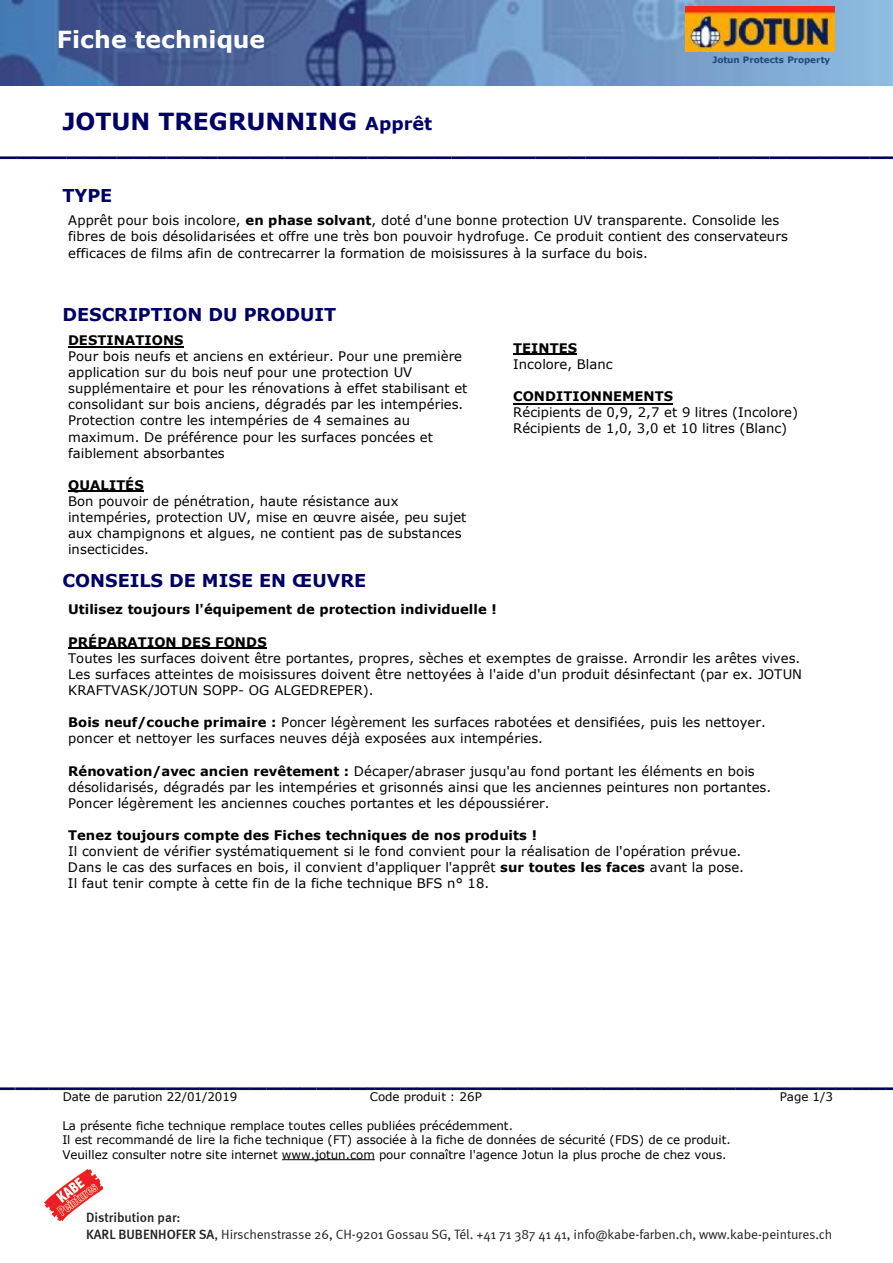
<style>
.page{position:relative;width:893px;height:1263px;background:#fff}
.page>*{position:absolute;margin:0;border:0;box-sizing:border-box;transform-origin:0 0}
.t1{font:700 23.55px/25.3px "Verdana";color:#006}
.t2{font:700 23.55px "Verdana";color:#fff}
.t3{font:700 17.7px "Verdana";color:#006}
.t4{font:13.5px/16.2px "Meta Normal";letter-spacing:-.005em;color:#231f20}
.t5{font:13.2px/16px "Verdana";letter-spacing:.005em;color:#000}
.t6{font:700 13.2px "Verdana";color:#000}
.t7{font:11.85px/14.4px "Verdana";color:#000}
.t8{font:700 8.85px "Verdana";letter-spacing:-.005em;color:#1f497d}
.s1{font-size:17.7px}
.s2{font-weight:700}
.s3{font-family:"Meta";font-weight:500}
</style>
<div class="page">
<hr style="left:282px;top:1159px;width:93px;height:1px;background:#000">
<img style="left:0;top:0;width:893px;height:85px">
<img style="left:685px;top:7px;width:149px;height:44px">
<hr style="left:68px;top:346px;width:115px;height:1px;background:#000">
<hr style="left:68px;top:491px;width:75px;height:1px;background:#000">
<hr style="left:513px;top:354px;width:64px;height:1px;background:#000">
<hr style="left:68px;top:647px;width:199px;height:2px;background:#000">
<img style="left:45px;top:1169px;width:57px;height:52px">
<hr style="left:514px;top:403px;width:159px;height:1px;background:#000">
<p class="t2" style="left:57px;top:23px;width:210px">Fiche technique</p>
<p class="t8" style="left:712px;top:53px;width:119px">Jotun Protects Property</p>
<p class="t1" style="left:0;top:108px;width:889px;text-indent:63px">JOTUN TREGRUNNING <span class="s1">Apprêt </span>_____________________________________________________</p>
<p class="t3" style="left:62px;top:183px;width:51px">TYPE</p>
<p class="t5" style="left:68px;top:212px;width:721px">Apprêt pour bois incolore, <span class="s2">en phase solvant</span>, doté d'une bonne protection UV transparente. Consolide les fibres de bois désolidarisées et offre une très bon pouvoir hydrofuge. Ce produit contient des conservateurs efficaces de films afin de contrecarrer la formation de moisissures à la surface du bois.</p>
<p class="t3" style="left:62px;top:302px;width:275px">DESCRIPTION DU PRODUIT</p>
<p class="t5" style="left:68px;top:332px;width:401px"><span class="s2">DESTINATIONS<br></span>Pour bois neufs et anciens en extérieur. Pour une première application sur du bois neuf pour une protection UV supplémentaire et pour les rénovations à effet stabilisant et consolidant sur bois anciens, dégradés par les intempéries.<br>Protection contre les intempéries de 4 semaines au maximum. De préférence pour les surfaces poncées et faiblement absorbantes</p>
<p class="t5" style="left:68px;top:477px;width:400px"><span class="s2">QUALITÉS<br></span>Bon pouvoir de pénétration, haute résistance aux intempéries, protection UV, mise en œuvre aisée, peu sujet aux champignons et algues, ne contient pas de substances insecticides.</p>
<p class="t3" style="left:62px;top:568px;width:305px">CONSEILS DE MISE EN ŒUVRE</p>
<p class="t5" style="left:513px;top:340px;width:101px"><span class="s2">TEINTES<br></span>Incolore, Blanc</p>
<p class="t5" style="left:513px;top:388px;width:286px"><span class="s2">CONDITIONNEMENTS<br></span>Récipients de 0,9, 2,7 et 9 litres (Incolore)<br>Récipients de 1,0, 3,0 et 10 litres (Blanc)</p>
<p class="t6" style="left:68px;top:600px;width:430px">Utilisez toujours l'équipement de protection individuelle !</p>
<p class="t5" style="left:68px;top:634px;width:736px"><span class="s2">PRÉPARATION DES FONDS<br></span>Toutes les surfaces doivent être portantes, propres, sèches et exemptes de graisse. Arrondir les arêtes vives.<br>Les surfaces atteintes de moisissures doivent être nettoyées à l'aide d'un produit désinfectant (par ex. JOTUN KRAFTVASK/JOTUN SOPP- OG ALGEDREPER).</p>
<p class="t5" style="left:68px;top:714px;width:699px"><span class="s2">Bois neuf/couche primaire :</span> Poncer légèrement les surfaces rabotées et densifiées, puis les nettoyer. poncer et nettoyer les surfaces neuves déjà exposées aux intempéries.</p>
<p class="t5" style="left:68px;top:762px;width:705px"><span class="s2">Rénovation/avec ancien revêtement :</span> Décaper/abraser jusqu'au fond portant les éléments en bois désolidarisés, dégradés par les intempéries et grisonnés ainsi que les anciennes peintures non portantes.<br>Poncer légèrement les anciennes couches portantes et les dépoussiérer.</p>
<p class="t5" style="left:68px;top:827px;width:677px"><span class="s2">Tenez toujours compte des Fiches techniques de nos produits !<br></span>Il convient de vérifier systématiquement si le fond convient pour la réalisation de l'opération prévue.<br>Dans le cas des surfaces en bois, il convient d'appliquer l'apprêt <span class="s2">sur toutes les faces</span> avant la pose.<br>Il faut tenir compte à cette fin de la fiche technique BFS n° 18.</p>
<p class="t1" style="left:-1px;top:1064px;width:889px">_____________________________________________________</p>
<p class="t7" style="left:63px;top:1090px;width:176px">Date de parution 22/01/2019</p>
<p class="t7" style="left:370px;top:1090px;width:114px">Code produit : 26P</p>
<p class="t7" style="left:780px;top:1090px;width:55px">Page 1/3</p>
<p class="t7" style="left:62px;top:1118px;width:670px">La présente fiche technique remplace toutes celles publiées précédemment.<br>Il est recommandé de lire la fiche technique (FT) associée à la fiche de données de sécurité (FDS) de ce produit.<br>Veuillez consulter notre site internet www.jotun.com pour connaître l'agence Jotun la plus proche de chez vous.</p>
<p class="t4" style="left:86px;top:1209px;width:748px"><span class="s3">Distribution par:<br>KARL BUBENHOFER SA</span>, Hirschenstrasse 26, CH-9201 Gossau SG, Tél. +41 71 387 41 41, info@kabe-farben.ch, www.kabe-peintures.ch</p>
</div>
